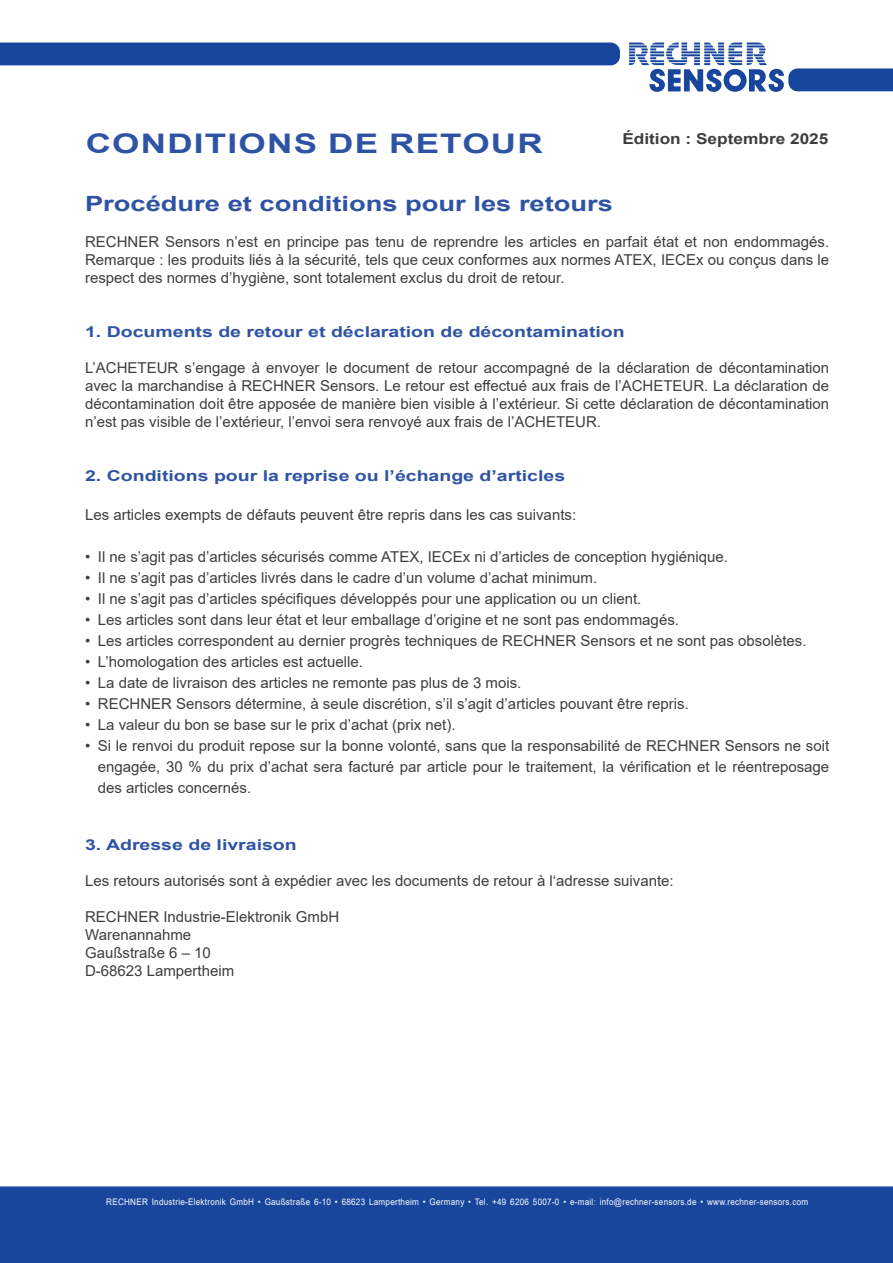
<style>
.page{position:relative;width:893px;height:1263px;background:#fff}
.page>*{position:absolute;margin:0;border:0;box-sizing:border-box;transform-origin:0 0}
.t1{font:700 27px "Arial";letter-spacing:.035em;color:#2f53a4;scale:1.3 1}
.t2{font:700 21px "Arial";color:#2f53a4;scale:1.3 1}
.t3{font:15px/18px "Arial";color:#3e3e3f;text-align:justify}
.t4{font:700 15px "Arial";color:#2f53a4;scale:1.3 1}
.t5{font:700 15px "Arial";color:#3e3e3f;scale:1.15 1}
.t6{font:9px "Arial";letter-spacing:.03em;color:#fff;scale:.9 1}
.s1{font-size:18px;color:#231f20}
</style>
<div class="page">
<svg style="left:629px;top:43px;width:264px;height:49px"></svg>
<div style="left:0;top:43px;width:620px;height:22px;background:#18469d"></div>
<div style="left:0;top:1186px;width:893px;height:77px;background:#18469d"></div>
<p class="t1" style="left:86px;top:124px;width:353px">CONDITIONS DE RETOUR</p>
<p class="t5" style="left:622px;top:128px;width:181px">Édition : Septembre 2025</p>
<p class="t2" style="left:85px;top:188px;width:408px">Procédure et conditions pour les retours</p>
<p class="t3" style="left:85px;top:232px;width:746px">RECHNER Sensors n’est en principe pas tenu de reprendre les articles en parfait état et non endommagés.<br>Remarque : les produits liés à la sécurité, tels que ceux conformes aux normes ATEX, IECEx ou conçus dans le respect des normes d’hygiène, sont totalement exclus du droit de retour.</p>
<p class="t4" style="left:85px;top:321px;width:417px">1. Documents de retour et déclaration de décontamination</p>
<p class="t3" style="left:85px;top:358px;width:746px">L’ACHETEUR s’engage à envoyer le document de retour accompagné de la déclaration de décontamination avec la marchandise à RECHNER Sensors. Le retour est effectué aux frais de l’ACHETEUR. La déclaration de décontamination doit être apposée de manière bien visible à l’extérieur. Si cette déclaration de décontamination n’est pas visible de l’extérieur, l’envoi sera renvoyé aux frais de l’ACHETEUR.</p>
<p class="t4" style="left:85px;top:465px;width:371px">2. Conditions pour la reprise ou l’échange d’articles</p>
<p class="t3" style="left:85px;top:505px;width:493px">Les articles exempts de défauts peuvent être repris dans les cas suivants:</p>
<p class="t3" style="left:85px;top:547px;width:644px">• Il ne s’agit pas d’articles sécurisés comme ATEX, IECEx ni d’articles de conception hygiénique.</p>
<p class="t3" style="left:85px;top:568px;width:514px">• Il ne s’agit pas d’articles livrés dans le cadre d’un volume d’achat minimum.</p>
<p class="t3" style="left:85px;top:589px;width:558px">• Il ne s’agit pas d’articles spécifiques développés pour une application ou un client.</p>
<p class="t3" style="left:85px;top:610px;width:595px">• Les articles sont dans leur état et leur emballage d’origine et ne sont pas endommagés.</p>
<p class="t3" style="left:85px;top:631px;width:723px">• Les articles correspondent au dernier progrès techniques de RECHNER Sensors et ne sont pas obsolètes.</p>
<p class="t3" style="left:85px;top:652px;width:279px">• L’homologation des articles est actuelle.</p>
<p class="t3" style="left:85px;top:673px;width:438px">• La date de livraison des articles ne remonte pas plus de 3 mois.</p>
<p class="t3" style="left:85px;top:694px;width:605px">• RECHNER Sensors détermine, à seule discrétion, s’il s’agit d’articles pouvant être repris.</p>
<p class="t3" style="left:85px;top:715px;width:372px">• La valeur du bon se base sur le prix d’achat (prix net).</p>
<p class="t3" style="left:98px;top:735px;width:733px;line-height:21px;text-indent:-13px">• Si le renvoi du produit repose sur la bonne volonté, sans que la responsabilité de RECHNER Sensors ne soit engagée, 30 % du prix d’achat sera facturé par article pour le traitement, la vérification et le réentreposage des articles concernés.</p>
<p class="t4" style="left:85px;top:834px;width:164px">3. Adresse de livraison</p>
<p class="t3" style="left:85px;top:871px;width:590px">Les retours autorisés sont à expédier avec les documents de retour à l‘adresse suivante:</p>
<p class="t3" style="left:85px;top:907px;width:256px">RECHNER Industrie-Elektronik GmbH</p>
<p class="t3" style="left:85px;top:925px;width:108px">Warenannahme</p>
<p class="t3" style="left:85px;top:943px;width:127px">Gaußstraße 6 – 10</p>
<p class="t3" style="left:85px;top:961px;width:151px">D-68623 Lampertheim</p>
<p class="t6" style="left:106px;top:1195px;width:814px">RECHNER Industrie-Elektronik GmbH • Gaußstraße 6-10 • 68623 Lampertheim • Germany • Tel. +49 6206 5007-0 • e-mail: info@rechner-sensors.de • www.rechner-sensors.com <span class="s1">1</span></p>
</div>
